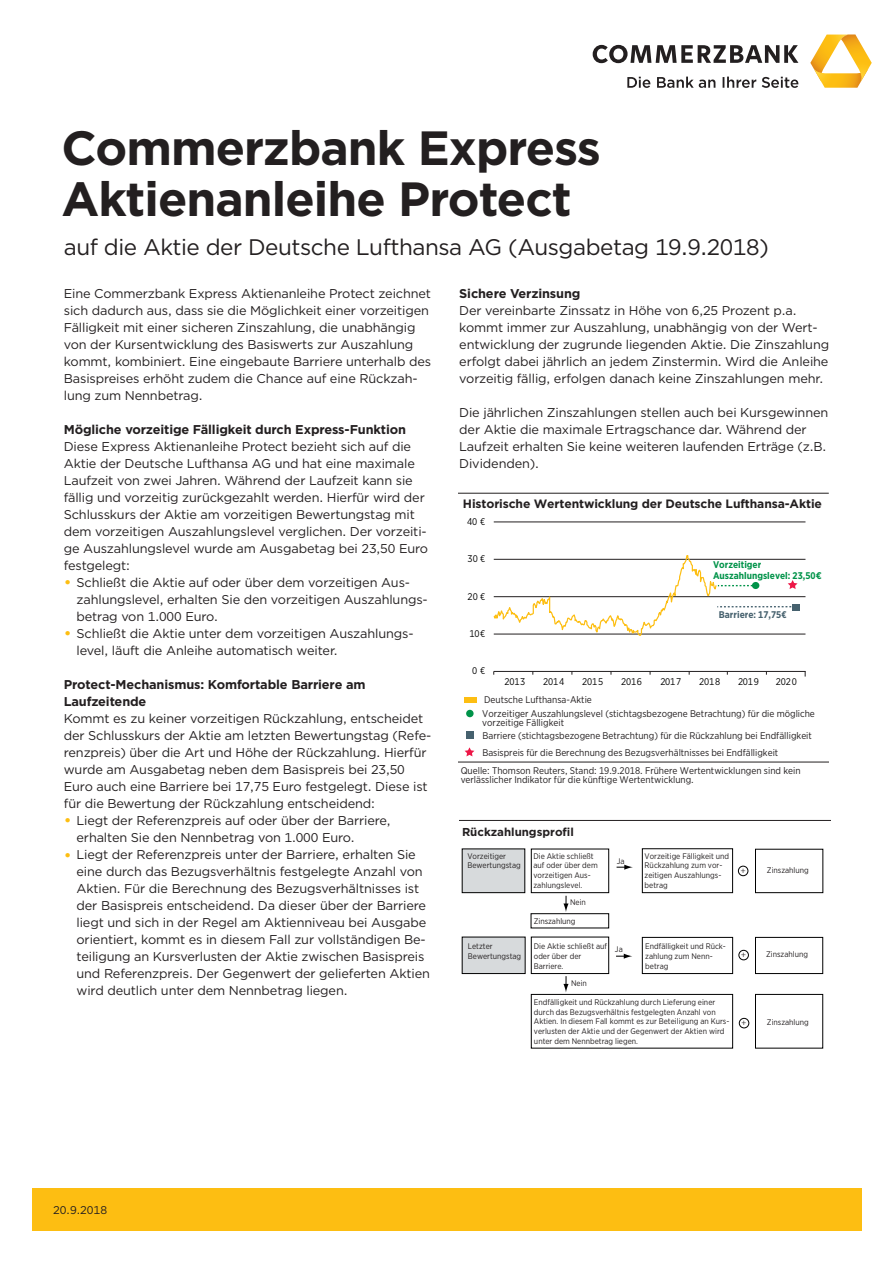
<style>
.page{position:relative;width:893px;height:1263px;background:#fff}
.page>*{position:absolute;margin:0;border:0;box-sizing:border-box;transform-origin:0 0}
.Headline_Titel_title{font:700 48px/51px "Gotham";letter-spacing:-.02em;color:#231f20}
.Subheadline{font:22.5px "Gotham";letter-spacing:-.02em;color:#231f20}
.Copy{font:12.75px/17px "Gotham";letter-spacing:-.01em;color:#231f20}
.Zwischenheadline_II{font:700 12.75px/17px "Gotham";letter-spacing:-.01em;color:#231f20}
.t1{font:700 12.15px "Gotham";letter-spacing:-.01em;color:#231f20}
.t2{font:700 11.55px "Gotham";color:#231f20}
.Rubrizierung_categor{font:11.25px "Gotham";color:#231f20}
.t3{font:9.75px/9.8px "Gotham Narrow";color:#231f20}
.t4{font:9.75px "Gotham Narrow";color:#000001}
.t5{font:700 9.75px/11.7px "Gotham Narrow";color:#009349}
.t6{font:700 9.75px "Gotham Narrow";color:#46616e}
.t7{font:8.1px/9.8px "Gotham Narrow";color:#231f20}
.t8{font:8.1px "Myriad Pro";color:#231f20}
.s1{font-size:16.5px;color:#fdbe12}
</style>
<div class="page">
<svg style="left:593px;top:45px;width:205px;height:18px"></svg>
<svg style="left:810px;top:35px;width:62px;height:53px"></svg>
<svg style="left:627px;top:77px;width:171px;height:11px"></svg>
<div style="left:32px;top:1188px;width:829px;height:43px;background:#fdbe12"></div>
<div style="left:462px;top:849px;width:63px;height:43px;background:#d7dadc"></div>
<div style="left:531px;top:849px;width:78px;height:44px;border:1px solid #000"></div>
<div style="left:462px;top:849px;width:63px;height:44px;border:1px solid #000"></div>
<hr style="left:459px;top:820px;width:371px;height:1px;background:#231f20">
<svg style="left:617px;top:865px;width:16px;height:5px"></svg>
<div style="left:642px;top:848px;width:91px;height:45px;border:1px solid #000"></div>
<div style="left:462px;top:937px;width:63px;height:36px;background:#d7dadc"></div>
<div style="left:462px;top:937px;width:63px;height:37px;border:1px solid #000"></div>
<div style="left:531px;top:937px;width:78px;height:37px;border:1px solid #000"></div>
<svg style="left:616px;top:954px;width:16px;height:5px"></svg>
<div style="left:531px;top:994px;width:202px;height:54px;border:1px solid #000"></div>
<svg style="left:563px;top:896px;width:6px;height:16px"></svg>
<div style="left:642px;top:937px;width:91px;height:37px;border:1px solid #000"></div>
<div style="left:738px;top:866px;width:10px;height:10px;border:1px solid #000001;border-radius:50%"></div>
<div style="left:755px;top:849px;width:68px;height:44px;border:1px solid #000"></div>
<div style="left:531px;top:913px;width:78px;height:15px;border:1px solid #000"></div>
<div style="left:739px;top:950px;width:9px;height:10px;border:1px solid #000001;border-radius:50%"></div>
<div style="left:755px;top:937px;width:68px;height:37px;border:1px solid #000"></div>
<svg style="left:563px;top:976px;width:6px;height:16px"></svg>
<div style="left:739px;top:1018px;width:10px;height:10px;border:1px solid #000001;border-radius:5px"></div>
<div style="left:755px;top:994px;width:68px;height:54px;border:1px solid #000"></div>
<div style="left:464px;top:698px;width:13px;height:5px;background:#fdbe12"></div>
<div style="left:466px;top:710px;width:8px;height:7px;background:#009349;border-radius:50%"></div>
<div style="left:466px;top:732px;width:7px;height:7px;background:#46616e"></div>
<hr style="left:458px;top:493px;width:371px;height:1px;background:#231f20">
<hr style="left:458px;top:762px;width:371px;height:1px;background:#231f20">
<svg style="left:465px;top:747px;width:9px;height:9px"></svg>
<div style="left:792px;top:604px;width:7px;height:6px;background:#46616e"></div>
<hr style="left:494px;top:634px;width:311px;height:1px;background:#231f20">
<hr style="left:494px;top:596px;width:311px;height:1px;background:#231f20">
<hr style="left:494px;top:559px;width:311px;height:1px;background:#231f20">
<hr style="left:494px;top:522px;width:311px;height:1px;background:#231f20">
<hr style="left:494px;top:671px;width:311px;height:1px;background:#231f20">
<svg style="left:493px;top:555px;width:305px;height:81px"></svg>
<p class="Headline_Titel_title" style="left:62px;top:123px;width:541px">Commerzbank Express<br>Aktienanleihe Protect</p>
<p class="Subheadline" style="left:64px;top:233px;width:706px">auf die Aktie der Deutsche Lufthansa AG (Ausgabetag 19.9.2018)</p>
<p class="Copy" style="left:64px;top:284px;width:369px">Eine Commerzbank Express Aktienanleihe Protect zeichnet sich dadurch aus, dass sie die Möglichkeit einer vorzeitigen Fälligkeit mit einer sicheren Zinszahlung, die unabhängig von der Kursentwicklung des Basiswerts zur Auszahlung kommt, kombiniert. Eine eingebaute Barriere unterhalb des Basispreises erhöht zudem die Chance auf eine Rückzah&shy;lung zum Nennbetrag.</p>
<p class="Zwischenheadline_II" style="left:64px;top:421px;width:344px">Mögliche vorzeitige Fälligkeit durch Express-Funktion</p>
<p class="Copy" style="left:64px;top:437px;width:366px">Diese Express Aktienanleihe Protect bezieht sich auf die Aktie der Deutsche Lufthansa AG und hat eine maximale Laufzeit von zwei Jahren. Während der Laufzeit kann sie fällig und vorzeitig zurückgezahlt werden. Hierfür wird der Schlusskurs der Aktie am vorzeitigen Bewertungstag mit dem vorzeitigen Auszahlungslevel verglichen. Der vorzeiti&shy;ge Auszahlungslevel wurde am Ausgabetag bei 23,50 Euro festgelegt:</p>
<p class="Copy" style="left:77px;top:574px;width:353px;text-indent:-13px"><span class="s1">•</span> Schließt die Aktie auf oder über dem vorzeitigen Aus&shy;zahlungslevel, erhalten Sie den vorzeitigen Auszahlungs&shy;betrag von 1.000 Euro.</p>
<p class="Copy" style="left:77px;top:625px;width:338px;text-indent:-13px"><span class="s1">•</span> Schließt die Aktie unter dem vorzeitigen Auszahlungs&shy;level, läuft die Anleihe automatisch weiter.</p>
<p class="Zwischenheadline_II" style="left:64px;top:676px;width:303px">Protect-Mechanismus: Komfortable Barriere am<br>Laufzeitende</p>
<p class="Copy" style="left:64px;top:710px;width:369px">Kommt es zu keiner vorzeitigen Rückzahlung, entscheidet der Schlusskurs der Aktie am letzten Bewertungstag (Refe&shy;renzpreis) über die Art und Höhe der Rückzahlung. Hierfür wurde am Ausgabetag neben dem Basispreis bei 23,50<br>Euro auch eine Barriere bei 17,75 Euro festgelegt. Diese ist für die Bewertung der Rückzahlung entscheidend:</p>
<p class="Copy" style="left:77px;top:812px;width:316px;text-indent:-13px"><span class="s1">•</span> Liegt der Referenzpreis auf oder über der Barriere, erhalten Sie den Nennbetrag von 1.000 Euro.</p>
<p class="Copy" style="left:77px;top:846px;width:355px;text-indent:-13px"><span class="s1">•</span> Liegt der Referenzpreis unter der Barriere, erhalten Sie eine durch das Bezugsverhältnis festgelegte Anzahl von Aktien. Für die Berechnung des Bezugsverhältnisses ist der Basispreis entscheidend. Da dieser über der Barriere liegt und sich in der Regel am Aktienniveau bei Ausgabe orientiert, kommt es in diesem Fall zur vollständigen Be&shy;teiligung an Kursverlusten der Aktie zwischen Basispreis und Referenzpreis. Der Gegenwert der gelieferten Aktien wird deutlich unter dem Nennbetrag liegen.</p>
<p class="Zwischenheadline_II" style="left:459px;top:285px;width:123px">Sichere Verzinsung</p>
<p class="Copy" style="left:459px;top:301px;width:371px">Der vereinbarte Zinssatz in Höhe von 6,25 Prozent p.a. kommt immer zur Auszahlung, unabhängig von der Wert&shy;entwicklung der zugrunde liegenden Aktie. Die Zinszahlung erfolgt dabei jährlich an jedem Zinstermin. Wird die Anleihe vorzeitig fällig, erfolgen danach keine Zinszahlungen mehr.</p>
<p class="Copy" style="left:459px;top:403px;width:371px">Die jährlichen Zinszahlungen stellen auch bei Kursgewinnen der Aktie die maximale Ertragschance dar. Während der Laufzeit erhalten Sie keine weiteren laufenden Erträge (z.B.<br>Dividenden).</p>
<p class="t1" style="left:463px;top:496px;width:361px">Historische Wertentwicklung der Deutsche Lufthansa-Aktie</p>
<p class="t4" style="left:467px;top:515px;width:20px">40 €</p>
<p class="t4" style="left:468px;top:553px;width:19px">30 €</p>
<p class="t4" style="left:468px;top:590px;width:19px">20 €</p>
<p class="t4" style="left:469px;top:627px;width:17px">10 €</p>
<p class="t4" style="left:472px;top:665px;width:14px">0 €</p>
<p class="t5" style="left:713px;top:558px;width:110px">Vorzeitiger<br>Auszahlungslevel: 23,50€</p>
<p class="t6" style="left:719px;top:608px;width:69px">Barriere: 17,75€</p>
<p class="t4" style="left:504px;top:676px;width:23px">2013</p>
<p class="t4" style="left:543px;top:676px;width:23px">2014</p>
<p class="t4" style="left:582px;top:676px;width:23px">2015</p>
<p class="t4" style="left:621px;top:676px;width:23px">2016</p>
<p class="t4" style="left:660px;top:676px;width:23px">2017</p>
<p class="t4" style="left:699px;top:676px;width:23px">2018</p>
<p class="t4" style="left:738px;top:676px;width:23px">2019</p>
<p class="t4" style="left:776px;top:676px;width:23px">2020</p>
<p class="t3" style="left:484px;top:694px;width:109px">Deutsche Lufthansa-Aktie</p>
<p class="t3" style="left:482px;top:708px;width:334px">Vorzeitiger Auszahlungslevel (stichtagsbezogene Betrachtung) für die mögliche vorzeitige Fälligkeit</p>
<p class="t3" style="left:482px;top:731px;width:331px">Barriere (stichtagsbezogene Betrachtung) für die Rückzahlung bei Endfälligkeit</p>
<p class="t3" style="left:461px;top:765px;width:341px">Quelle: Thomson Reuters, Stand: 19.9.2018. Frühere Wertentwicklungen sind kein verlässlicher Indikator für die künftige Wertentwicklung.</p>
<p class="t3" style="left:482px;top:747px;width:297px">Basispreis für die Berechnung des Bezugsverhältnisses bei Endfälligkeit</p>
<p class="t2" style="left:462px;top:825px;width:113px">Rückzahlungsprofil</p>
<p class="t7" style="left:467px;top:851px;width:55px">Vorzeitiger<br>Bewertungstag</p>
<p class="t7" style="left:533px;top:851px;width:66px">Die Aktie schließt auf oder über dem vorzeitigen Aus&shy;zahlungslevel.</p>
<p class="t7" style="left:570px;top:897px;width:17px">Nein</p>
<p class="t7" style="left:534px;top:916px;width:43px">Zinszahlung</p>
<p class="t7" style="left:617px;top:856px;width:9px">Ja</p>
<p class="t7" style="left:645px;top:851px;width:86px">Vorzeitige Fälligkeit und<br>Rückzahlung zum vor&shy;zeitigen Auszahlungs&shy;betrag</p>
<p class="t7" style="left:468px;top:941px;width:55px">Letzter<br>Bewertungstag</p>
<p class="t7" style="left:615px;top:944px;width:9px">Ja</p>
<p class="t7" style="left:534px;top:997px;width:197px">Endfälligkeit und Rückzahlung durch Lieferung einer durch das Bezugsverhältnis festgelegten Anzahl von Aktien. In diesem Fall kommt es zur Beteiligung an Kurs&shy;verlusten der Aktie und der Gegenwert der Aktien wird unter dem Nennbetrag liegen.</p>
<p class="t7" style="left:534px;top:941px;width:75px">Die Aktie schließt auf oder über der<br>Barriere.</p>
<p class="t7" style="left:645px;top:941px;width:82px">Endfälligkeit und Rück&shy;zahlung zum Nenn&shy;betrag</p>
<p class="t7" style="left:571px;top:978px;width:17px">Nein</p>
<p class="t8" style="left:741px;top:865px;width:6px">+</p>
<p class="t7" style="left:767px;top:865px;width:43px">Zinszahlung</p>
<p class="t8" style="left:741px;top:949px;width:6px">+</p>
<p class="t7" style="left:766px;top:949px;width:43px">Zinszahlung</p>
<p class="t8" style="left:742px;top:1017px;width:6px">+</p>
<p class="t7" style="left:767px;top:1017px;width:43px">Zinszahlung</p>
<p class="Rubrizierung_categor" style="left:53px;top:1202px;width:55px">20.9.2018</p>
</div>
